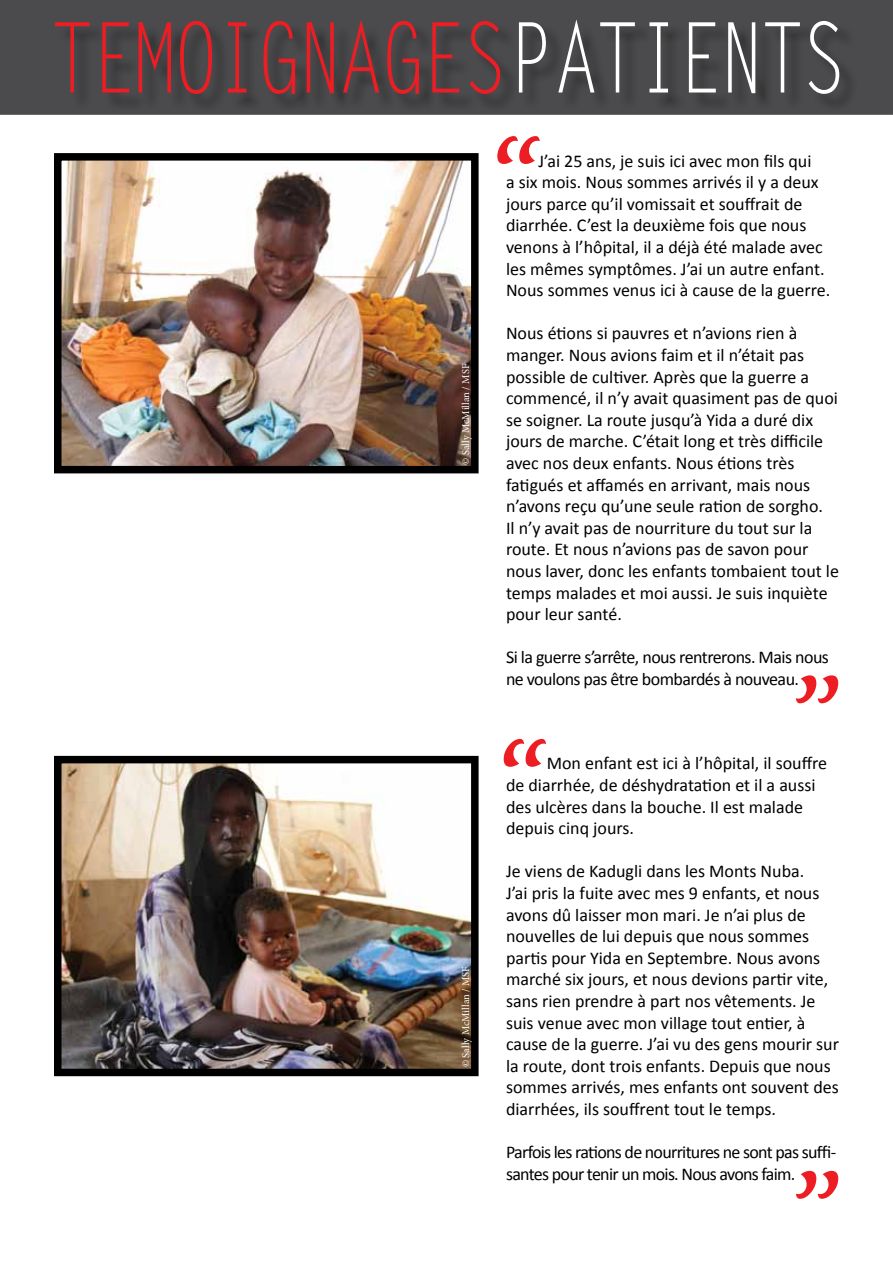
<style>
.page{position:relative;width:893px;height:1263px;background:#fff}
.page>*{position:absolute;margin:0;border:0;box-sizing:border-box;transform-origin:0 0}
.t1{font:97.5px "Letter Gothic Std";letter-spacing:-.05em;color:#ed1d24;scale:.77 1}
.t2{font:italic 97.5px "Lucida Handwriting";color:#ed1d24}
.t3{font:18px/21.6px "Calibri";color:#000}
.t4{font:18px/21.6px "Calibri";letter-spacing:-.04em;color:#000}
.t5{font:18px/21.6px "Calibri";letter-spacing:-.03em;color:#000}
.t6{font:10.5px "Minion Pro";color:#fff}
.s1{color:#fff}
</style>
<div class="page">
<div style="left:0;top:0;width:893px;height:115px;background:#4b4b4d"></div>
<img style="left:57px;top:23px;width:801px;height:89px">
<img style="left:54px;top:153px;width:425px;height:320px">
<img style="left:54px;top:756px;width:425px;height:320px">
<h1 class="t1" style="left:50px;top:2px;width:1036px">TEMOIGNAGES<span class="s1">PATIENTS</span></h1>
<p class="t6" style="left:459px;top:465px;width:103px;rotate:-90deg">© Sally McMillan / MSF</p>
<p class="t6" style="left:459px;top:1067px;width:103px;rotate:-90deg">© Sally McMillan / MSF</p>
<h1 class="t2" style="left:483px;top:126px;width:51px">“</h1>
<p class="t3" style="left:506px;top:149px;width:326px;text-indent:33px">J’ai 25 ans, je suis ici avec mon fils qui<br>a six mois. Nous sommes arrivés il y a deux jours parce qu’il vomissait et souffrait de diarrhée. C’est la deuxième fois que nous venons à l’hôpital, il a déjà été malade avec les mêmes symptômes. J’ai un autre enfant.<br>Nous sommes venus ici à cause de la guerre.</p>
<p class="t3" style="left:506px;top:322px;width:334px">Nous étions si pauvres et n’avions rien à manger. Nous avions faim et il n’était pas possible de cultiver. Après que la guerre a commencé, il n’y avait quasiment pas de quoi se soigner. La route jusqu’à Yida a duré dix jours de marche. C’était long et très difficile avec nos deux enfants. Nous étions très fatigués et affamés en arrivant, mais nous n’avons reçu qu’une seule ration de sorgho.<br>Il n’y avait pas de nourriture du tout sur la route. Et nous n’avions pas de savon pour nous laver, donc les enfants tombaient tout le temps malades et moi aussi. Je suis inquiète pour leur santé.</p>
<p class="t5" style="left:506px;top:646px;width:324px">Si la guerre s’arrête, nous rentrerons. Mais nous ne voulons pas être bombardés à nouveau.</p>
<h1 class="t2" style="left:787px;top:595px;width:57px">„</h1>
<h1 class="t2" style="left:489px;top:729px;width:51px">“</h1>
<p class="t3" style="left:506px;top:752px;width:323px;text-indent:41px">Mon enfant est ici à l’hôpital, il souffre de diarrhée, de déshydratation et il a aussi des ulcères dans la bouche. Il est malade depuis cinq jours.</p>
<p class="t3" style="left:506px;top:860px;width:334px">Je viens de Kadugli dans les Monts Nuba.<br>J’ai pris la fuite avec mes 9 enfants, et nous avons dû laisser mon mari. Je n’ai plus de nouvelles de lui depuis que nous sommes partis pour Yida en Septembre. Nous avons marché six jours, et nous devions partir vite, sans rien prendre à part nos vêtements. Je suis venue avec mon village tout entier, à cause de la guerre. J’ai vu des gens mourir sur la route, dont trois enfants. Depuis que nous sommes arrivés, mes enfants ont souvent des diarrhées, ils souffrent tout le temps.</p>
<p class="t4" style="left:506px;top:1140px;width:332px">Parfois les rations de nourritures ne sont pas suffi&shy;santes pour tenir un mois. Nous avons faim.</p>
<h1 class="t2" style="left:787px;top:1090px;width:57px">„</h1>
</div>
